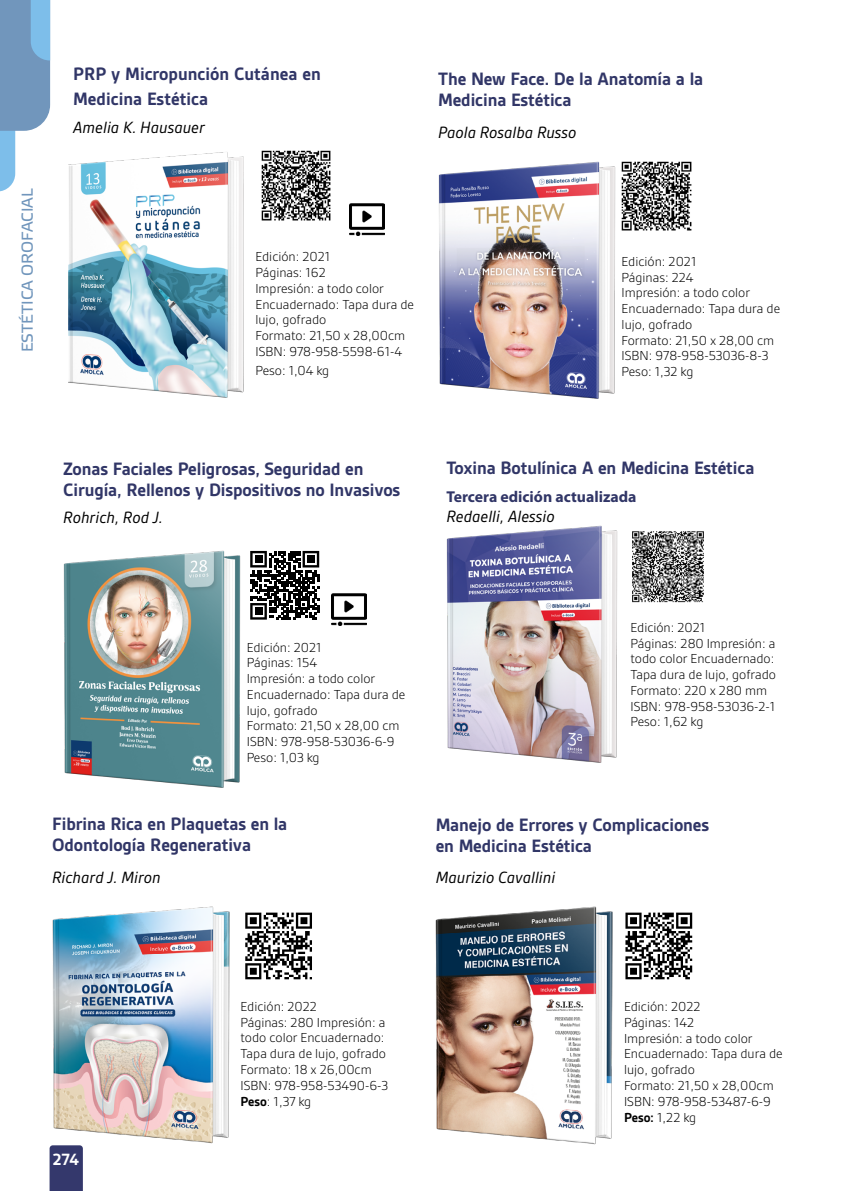
<style>
.page{position:relative;width:844px;height:1191px;background:#fff}
.page>*{position:absolute;margin:0;border:0;box-sizing:border-box;transform-origin:0 0}
.t1{font:700 19.25px/21px "Gesta";letter-spacing:-.005em;color:#313667}
.t2{font:italic 17.5px "Gesta";color:#000}
.t3{font:700 17.5px "Gesta";color:#fff}
.t4{font:700 15.75px "Myriad Pro";color:#313667}
.t5{font:15.75px "Etelka Text Pro";color:#7196bc}
.t6{font:300 14px/15.8px "Gesta";color:#000}
.s1{font-weight:700}
</style>
<div class="page">
<div style="left:50px;top:1145px;width:33px;height:46px;background:#34386c"></div>
<img style="left:349px;top:203px;width:35px;height:33px">
<img style="left:68px;top:152px;width:176px;height:246px">
<img style="left:446px;top:526px;width:171px;height:237px">
<img style="left:632px;top:531px;width:72px;height:72px">
<img style="left:261px;top:151px;width:70px;height:69px">
<img style="left:438px;top:161px;width:177px;height:238px">
<img style="left:621px;top:162px;width:70px;height:69px">
<img style="left:435px;top:906px;width:177px;height:239px">
<img style="left:52px;top:906px;width:177px;height:238px">
<img style="left:63px;top:551px;width:177px;height:237px">
<img style="left:331px;top:593px;width:35px;height:32px">
<svg style="left:250px;top:551px;width:69px;height:68px"></svg>
<div style="left:255px;top:608px;width:7px;height:7px;background:#000"></div>
<svg style="left:625px;top:912px;width:67px;height:67px"></svg>
<svg style="left:245px;top:912px;width:67px;height:67px"></svg>
<svg style="left:0;top:0;width:50px;height:191px"></svg>
<p class="t5" style="left:19px;top:352px;width:165px;rotate:-90deg">ESTÉTICA OROFACIAL</p>
<p class="t1" style="left:73px;top:64px;width:249px">PRP y Micropunción Cutánea en</p>
<p class="t1" style="left:73px;top:88px;width:136px">Medicina Estética</p>
<p class="t2" style="left:73px;top:118px;width:133px">Amelia K. Hausauer</p>
<p class="t1" style="left:438px;top:69px;width:266px">The New Face. De la Anatomía a la</p>
<p class="t1" style="left:438px;top:90px;width:135px">Medicina Estética</p>
<p class="t2" style="left:438px;top:122px;width:140px">Paola Rosalba Russo</p>
<p class="t6" style="left:255px;top:249px;width:160px">Edición: 2021<br>Páginas: 162<br>Impresión: a todo color<br>Encuadernado: Tapa dura de lujo, gofrado</p>
<p class="t6" style="left:255px;top:327px;width:151px">Formato: 21,50 x 28,00cm</p>
<p class="t6" style="left:255px;top:343px;width:148px">ISBN: 978-958-5598-61-4</p>
<p class="t6" style="left:255px;top:362px;width:75px">Peso: 1,04 kg</p>
<p class="t6" style="left:621px;top:253px;width:76px">Edición: 2021</p>
<p class="t6" style="left:621px;top:269px;width:73px">Páginas: 224</p>
<p class="t6" style="left:621px;top:285px;width:130px">Impresión: a todo color</p>
<p class="t6" style="left:621px;top:301px;width:160px">Encuadernado: Tapa dura de lujo, gofrado</p>
<p class="t6" style="left:621px;top:332px;width:154px">Formato: 21,50 x 28,00 cm</p>
<p class="t6" style="left:621px;top:348px;width:148px">ISBN: 978-958-53036-8-3</p>
<p class="t6" style="left:621px;top:364px;width:73px">Peso: 1,32 kg</p>
<h1 class="t1" style="left:63px;top:458px;width:338px">Zonas Faciales Peligrosas, Seguridad en<br>Cirugía, Rellenos y Dispositivos no Invasivos</h1>
<p class="t2" style="left:63px;top:508px;width:101px">Rohrich, Rod J.</p>
<h1 class="t1" style="left:446px;top:457px;width:309px">Toxina Botulínica A en Medicina Estética</h1>
<p class="t4" style="left:446px;top:486px;width:192px">Tercera edición actualizada</p>
<p class="t2" style="left:446px;top:506px;width:110px">Redaelli, Alessio</p>
<p class="t6" style="left:247px;top:639px;width:160px">Edición: 2021<br>Páginas: 154<br>Impresión: a todo color<br>Encuadernado: Tapa dura de lujo, gofrado</p>
<p class="t6" style="left:247px;top:718px;width:154px">Formato: 21,50 x 28,00 cm</p>
<p class="t6" style="left:247px;top:733px;width:149px">ISBN: 978-958-53036-6-9</p>
<p class="t6" style="left:247px;top:749px;width:74px">Peso: 1,03 kg</p>
<p class="t1" style="left:52px;top:813px;width:237px">Fibrina Rica en Plaquetas en la</p>
<p class="t1" style="left:52px;top:834px;width:200px">Odontología Regenerativa</p>
<p class="t2" style="left:52px;top:867px;width:110px">Richard J. Miron</p>
<p class="t6" style="left:630px;top:619px;width:147px">Edición: 2021<br>Páginas: 280 Impresión: a todo color Encuadernado:<br>Tapa dura de lujo, gofrado<br>Formato: 220 x 280 mm<br>ISBN: 978-958-53036-2-1<br>Peso: 1,62 kg</p>
<p class="t1" style="left:435px;top:814px;width:275px">Manejo de Errores y Complicaciones</p>
<p class="t1" style="left:435px;top:835px;width:158px">en Medicina Estética</p>
<p class="t2" style="left:435px;top:867px;width:121px">Maurizio Cavallini</p>
<p class="t3" style="left:52px;top:1149px;width:28px">274</p>
<p class="t6" style="left:240px;top:998px;width:149px">Edición: 2022<br>Páginas: 280 Impresión: a todo color Encuadernado:<br>Tapa dura de lujo, gofrado<br>Formato: 18 x 26,00cm<br>ISBN: 978-958-53490-6-3</p>
<p class="t6" style="left:240px;top:1093px;width:72px"><span class="s1">Peso</span>: 1,37 kg</p>
<p class="t6" style="left:624px;top:998px;width:160px">Edición: 2022<br>Páginas: 142<br>Impresión: a todo color<br>Encuadernado: Tapa dura de lujo, gofrado</p>
<p class="t6" style="left:624px;top:1077px;width:151px">Formato: 21,50 x 28,00cm</p>
<p class="t6" style="left:624px;top:1093px;width:148px">ISBN: 978-958-53487-6-9</p>
<p class="t6" style="left:624px;top:1109px;width:74px"><span class="s1">Peso:</span> 1,22 kg</p>
</div>
